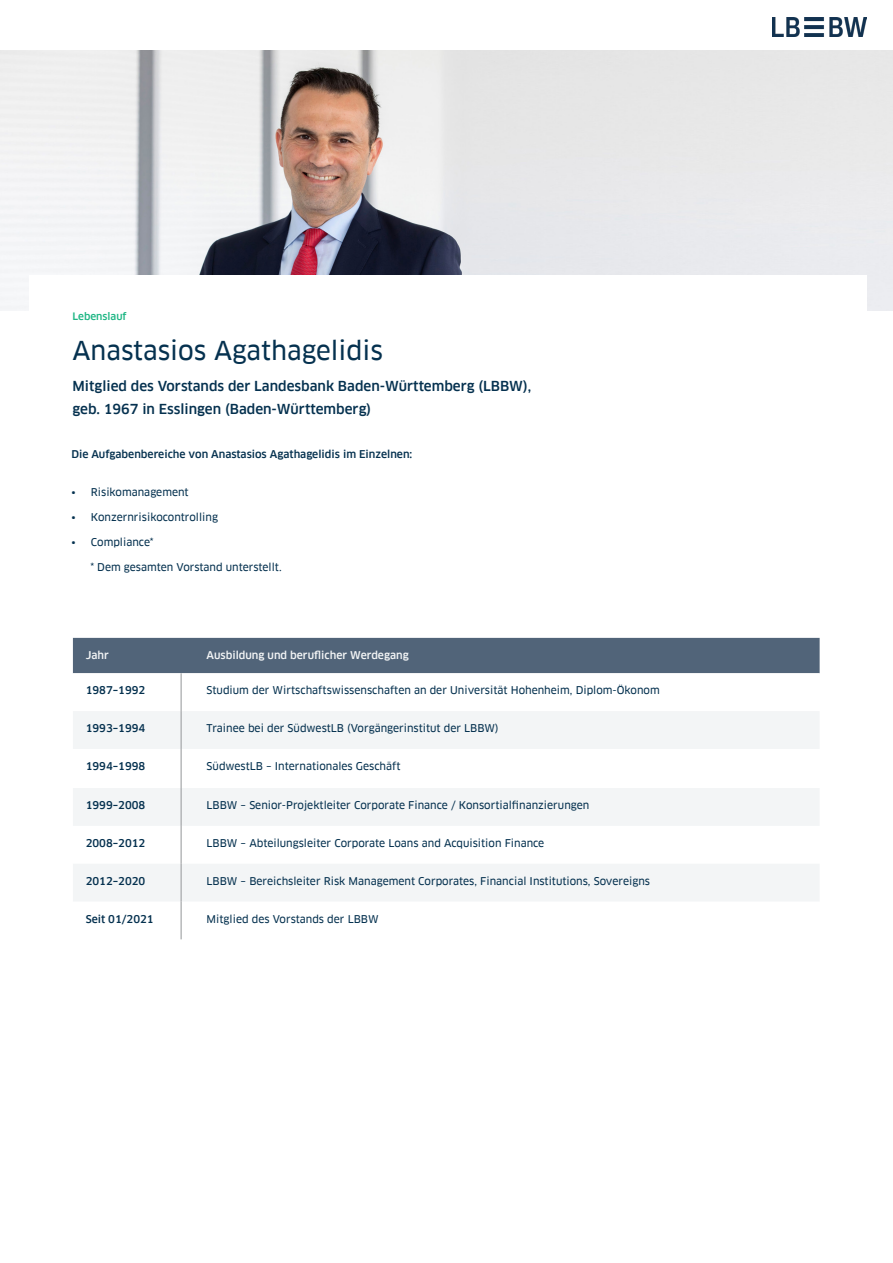
<style>
.page{position:relative;width:893px;height:1263px;background:#fff}
.page>*{position:absolute;margin:0;border:0;box-sizing:border-box;transform-origin:0 0}
.t1{font:25.5px "Clanfor LBBW News";color:#05314f}
.t2{font:500 13.5px "Clanfor LBBW";color:#05314f}
.t3{font:10.5px "Clanfor LBBW News";color:#05314f}
.t4{font:500 10.5px "Clanfor LBBW";color:#05314f}
.t5{font:500 10.5px "Clanfor LBBW";color:#f3f5f6}
.t6{font:500 10.05px "Clanfor LBBW";color:#1eb684}
</style>
<div class="page">
<img style="left:0;top:50px;width:893px;height:260px">
<div style="left:29px;top:275px;width:837px;height:983px;background:#fff"></div>
<div style="left:73px;top:638px;width:747px;height:35px;background:#516479"></div>
<svg style="left:73px;top:673px;width:747px;height:266px"></svg>
<svg style="left:73px;top:711px;width:747px;height:190px;fill:#f3f5f6"></svg>
<hr style="left:181px;top:673px;width:1px;height:38px;background:#939598">
<hr style="left:181px;top:711px;width:1px;height:38px;background:#939598">
<hr style="left:181px;top:749px;width:1px;height:39px;background:#939598">
<hr style="left:181px;top:788px;width:1px;height:38px;background:#939598">
<hr style="left:181px;top:826px;width:1px;height:38px;background:#939598">
<hr style="left:181px;top:864px;width:1px;height:37px;background:#939598">
<hr style="left:181px;top:901px;width:1px;height:38px;background:#939598">
<img style="left:773px;top:17px;width:93px;height:20px">
<p class="t6" style="left:72px;top:310px;width:56px">Lebenslauf</p>
<p class="t1" style="left:72px;top:336px;width:312px">Anastasios Agathagelidis</p>
<p class="t2" style="left:72px;top:378px;width:460px">Mitglied des Vorstands der Landesbank Baden-Württemberg (LBBW),</p>
<p class="t2" style="left:72px;top:401px;width:300px">geb. 1967 in Esslingen (Baden-Württemberg)</p>
<p class="t4" style="left:71px;top:448px;width:342px">Die Aufgabenbereiche von Anastasios Agathagelidis im Einzelnen:</p>
<p class="t3" style="left:71px;top:486px;width:119px">• Risikomanagement</p>
<p class="t3" style="left:71px;top:511px;width:148px">• Konzernrisikocontrolling</p>
<p class="t3" style="left:71px;top:536px;width:84px">• Compliance*</p>
<p class="t3" style="left:90px;top:561px;width:193px">* Dem gesamten Vorstand unterstellt.</p>
<p class="t5" style="left:86px;top:649px;width:25px">Jahr</p>
<p class="t5" style="left:207px;top:649px;width:204px">Ausbildung und beruflicher Werdegang</p>
<p class="t4" style="left:86px;top:684px;width:61px">1987–1992</p>
<p class="t3" style="left:207px;top:684px;width:455px">Studium der Wirtschaftswissenschaften an der Universität Hohenheim, Diplom-Ökonom</p>
<p class="t4" style="left:86px;top:722px;width:61px">1993–1994</p>
<p class="t3" style="left:207px;top:722px;width:293px">Trainee bei der SüdwestLB (Vorgängerinstitut der LBBW)</p>
<p class="t4" style="left:86px;top:760px;width:61px">1994–1998</p>
<p class="t3" style="left:207px;top:760px;width:195px">SüdwestLB – Internationales Geschäft</p>
<p class="t4" style="left:86px;top:799px;width:61px">1999–2008</p>
<p class="t3" style="left:207px;top:799px;width:384px">LBBW – Senior-Projektleiter Corporate Finance / Konsortialfinanzierungen</p>
<p class="t4" style="left:86px;top:837px;width:61px">2008–2012</p>
<p class="t3" style="left:207px;top:837px;width:339px">LBBW – Abteilungsleiter Corporate Loans and Acquisition Finance</p>
<p class="t4" style="left:86px;top:875px;width:61px">2012–2020</p>
<p class="t3" style="left:207px;top:875px;width:445px">LBBW – Bereichsleiter Risk Management Corporates, Financial Institutions, Sovereigns</p>
<p class="t4" style="left:86px;top:912px;width:69px">Seit 01/2021</p>
<p class="t3" style="left:207px;top:912px;width:173px">Mitglied des Vorstands der LBBW</p>
</div>
